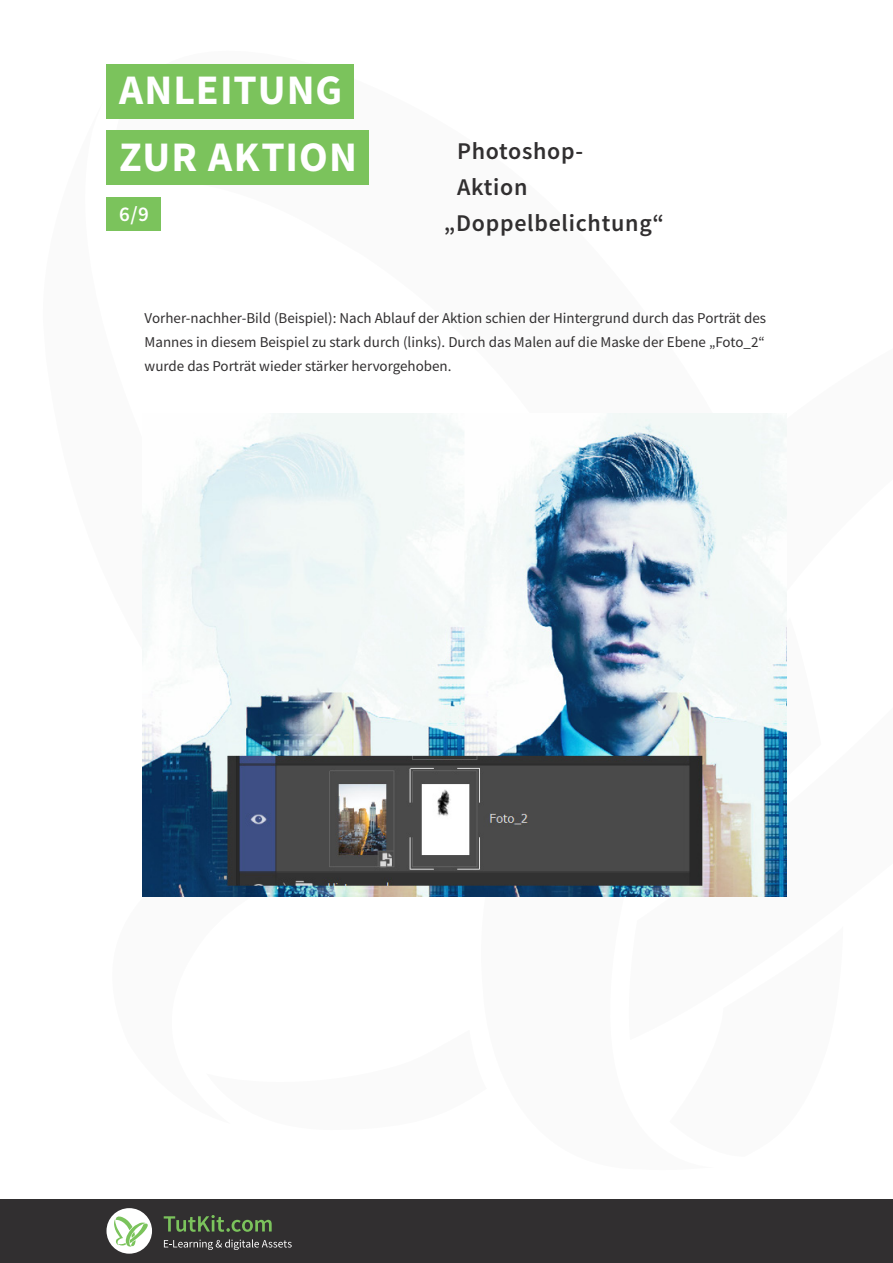
<style>
.page{position:relative;width:893px;height:1263px;background:#fff}
.page>*{position:absolute;margin:0;border:0;box-sizing:border-box;transform-origin:0 0}
.t1{font:700 42px/66.8px "Source Sans Pro";letter-spacing:.025em;color:#fff}
.t2{font:600 24px "Source Sans Pro";letter-spacing:.03em;color:#312f30}
.t3{font:600 21px "Source Sans Pro";color:#fff}
.t4{font:15px/24px "Source Sans Pro";color:#312f30;text-align:justify}
</style>
<div class="page">
<div style="left:106px;top:64px;width:248px;height:55px;background:#7bc35c"></div>
<div style="left:106px;top:131px;width:262px;height:54px;background:#7bc35c"></div>
<div style="left:106px;top:197px;width:55px;height:34px;background:#7bc35c"></div>
<div style="left:0;top:1199px;width:893px;height:64px;background:#312f30"></div>
<div style="left:106px;top:1208px;width:46px;height:46px;background:#fff;border-radius:50%"></div>
<svg style="left:114px;top:1216px;width:35px;height:30px"></svg>
<svg style="left:164px;top:1239px;width:128px;height:11px"></svg>
<svg style="left:164px;top:1215px;width:108px;height:17px"></svg>
<img style="left:142px;top:413px;width:645px;height:483px">
<h1 class="t1" style="left:119px;top:56px;width:239px">ANLEITUNG<br>ZUR AKTION</h1>
<h3 class="t3" style="left:119px;top:201px;width:32px">6/9</h3>
<h2 class="t2" style="left:457px;top:135px;width:128px">Photoshop-</h2>
<h2 class="t2" style="left:457px;top:171px;width:72px">Aktion</h2>
<h2 class="t2" style="left:444px;top:207px;width:222px">„Doppelbelichtung“</h2>
<p class="t4" style="left:145px;top:306px;width:623px">Vorher-nachher-Bild (Beispiel): Nach Ablauf der Aktion schien der Hintergrund durch das Porträt des Mannes in diesem Beispiel zu stark durch (links). Durch das Malen auf die Maske der Ebene „Foto_2“ wurde das Porträt wieder stärker hervorgehoben.</p>
</div>
